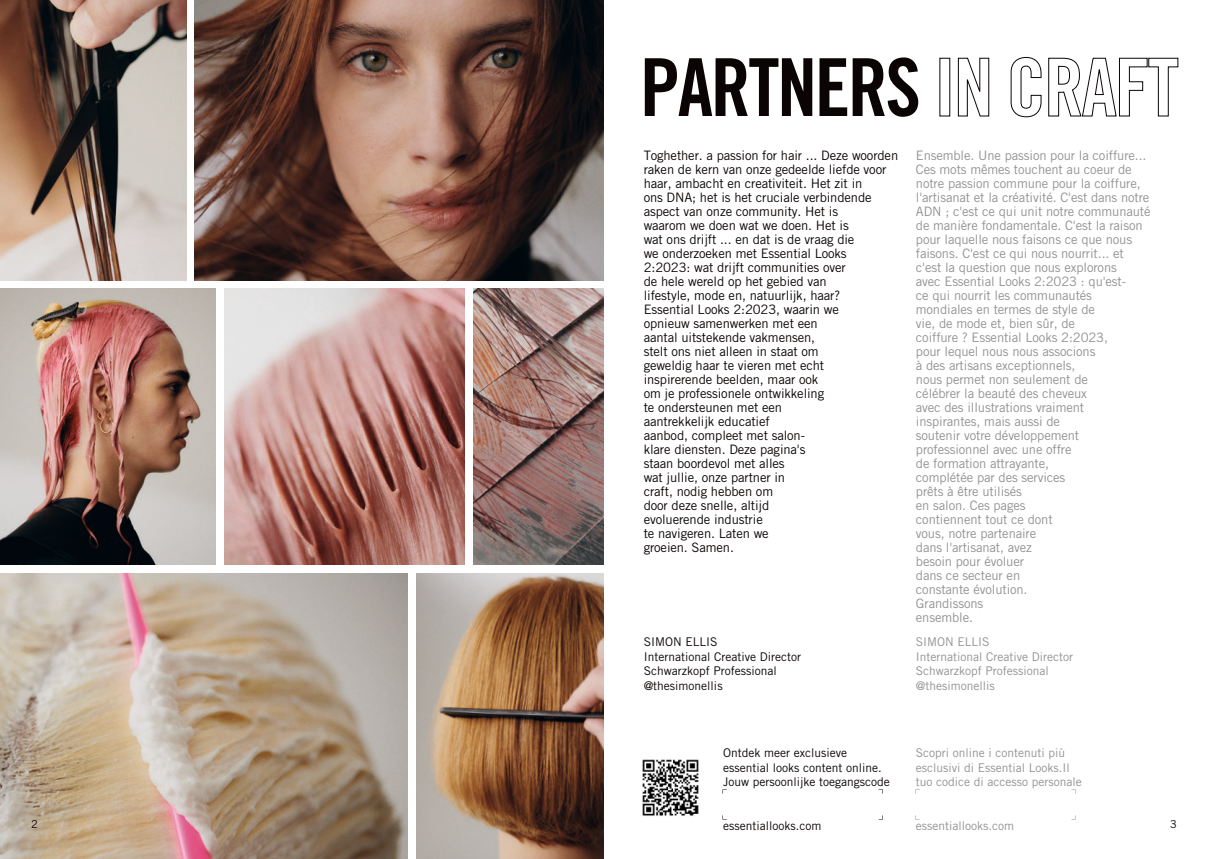
<style>
.page{position:relative;width:1208px;height:859px;background:#fff}
.page>*{position:absolute;margin:0;border:0;box-sizing:border-box;transform-origin:0 0}
.t1{font:80px "Trade Gothic LT Std Bd Cn 20";letter-spacing:-.03em;color:#0a0504}
.t2{font:13px/14px "Trade Gothic LT Std";letter-spacing:-.01em;color:#929292}
.t3{font:13px/14px "Trade Gothic LT Std";letter-spacing:-.01em;color:#0a0504}
.t4{font:12px/14.5px "Trade Gothic LT Std";color:#929292}
.t5{font:12px/14.5px "Trade Gothic LT Std";color:#0a0504}
.t6{font:11px "Trade Gothic LT Std";color:#0a0504}
</style>
<div class="page">
<img style="left:195px;top:0;width:400px;height:280px">
<img style="left:0;top:573px;width:407px;height:286px">
<img style="left:416px;top:573px;width:179px;height:286px">
<img style="left:0;top:289px;width:215px;height:276px">
<img style="left:0;top:0;width:186px;height:280px">
<img style="left:224px;top:289px;width:241px;height:276px">
<img style="left:473px;top:289px;width:122px;height:276px">
<img style="left:595px;top:0;width:9px;height:280px">
<img style="left:595px;top:573px;width:9px;height:286px">
<img style="left:595px;top:289px;width:9px;height:276px">
<img style="left:642px;top:759px;width:57px;height:57px">
<h1 class="t1" style="left:640px;top:39px;width:540px">PARTNERS IN CRAFT</h1>
<p class="t2" style="left:916px;top:148px;width:236px">Ensemble. Une passion pour la coiffure...<br>Ces mots mêmes touchent au coeur de notre passion commune pour la coiffure, l'artisanat et la créativité. C'est dans notre<br>ADN ; c'est ce qui unit notre communauté de manière fondamentale. C'est la raison pour laquelle nous faisons ce que nous faisons. C'est ce qui nous nourrit... et c'est la question que nous explorons<br>avec Essential Looks 2:2023 : qu'est-<br>ce qui nourrit les communautés mondiales en termes de style de<br>vie, de mode et, bien sûr, de<br>coiffure ? Essential Looks 2:2023,<br>pour lequel nous nous associons<br>à des artisans exceptionnels,<br>nous permet non seulement de<br>célébrer la beauté des cheveux<br>avec des illustrations vraiment inspirantes, mais aussi de<br>soutenir votre développement professionnel avec une offre<br>de formation attrayante,<br>complétée par des services<br>prêts à être utilisés<br>en salon. Ces pages<br>contiennent tout ce dont<br>vous, notre partenaire<br>dans l'artisanat, avez<br>besoin pour évoluer<br>dans ce secteur en<br>constante évolution.<br>Grandissons<br>ensemble.</p>
<p class="t3" style="left:643px;top:148px;width:256px">Toghether. a passion for hair ... Deze woorden raken de kern van onze gedeelde liefde voor haar, ambacht en creativiteit. Het zit in<br>ons DNA; het is het cruciale verbindende aspect van onze community. Het is<br>waarom we doen wat we doen. Het is<br>wat ons drijft ... en dat is de vraag die<br>we onderzoeken met Essential Looks<br>2:2023: wat drijft communities over<br>de hele wereld op het gebied van<br>lifestyle, mode en, natuurlijk, haar?<br>Essential Looks 2:2023, waarin we<br>opnieuw samenwerken met een<br>aantal uitstekende vakmensen,<br>stelt ons niet alleen in staat om<br>geweldig haar te vieren met echt<br>inspirerende beelden, maar ook<br>om je professionele ontwikkeling<br>te ondersteunen met een<br>aantrekkelijk educatief<br>aanbod, compleet met salon-<br>klare diensten. Deze pagina's<br>staan boordevol met alles<br>wat jullie, onze partner in<br>craft, nodig hebben om<br>door deze snelle, altijd<br>evoluerende industrie<br>te navigeren. Laten we<br>groeien. Samen.</p>
<p class="t5" style="left:643px;top:634px;width:159px">SIMON ELLIS<br>International Creative Director<br>Schwarzkopf Professional @thesimonellis</p>
<p class="t4" style="left:916px;top:634px;width:159px">SIMON ELLIS<br>International Creative Director<br>Schwarzkopf Professional @thesimonellis</p>
<p class="t5" style="left:723px;top:746px;width:168px">Ontdek meer exclusieve essential looks content online.<br>Jouw persoonlijke toegangscode</p>
<p class="t5" style="left:723px;top:818px;width:100px">essentiallooks.com</p>
<p class="t4" style="left:916px;top:746px;width:167px">Scopri online i contenuti più esclusivi di Essential Looks.Il tuo codice di accesso personale</p>
<p class="t4" style="left:916px;top:818px;width:100px">essentiallooks.com</p>
<p class="t6" style="left:31px;top:817px;width:8px">2</p>
<p class="t6" style="left:1170px;top:817px;width:8px">3</p>
</div>
